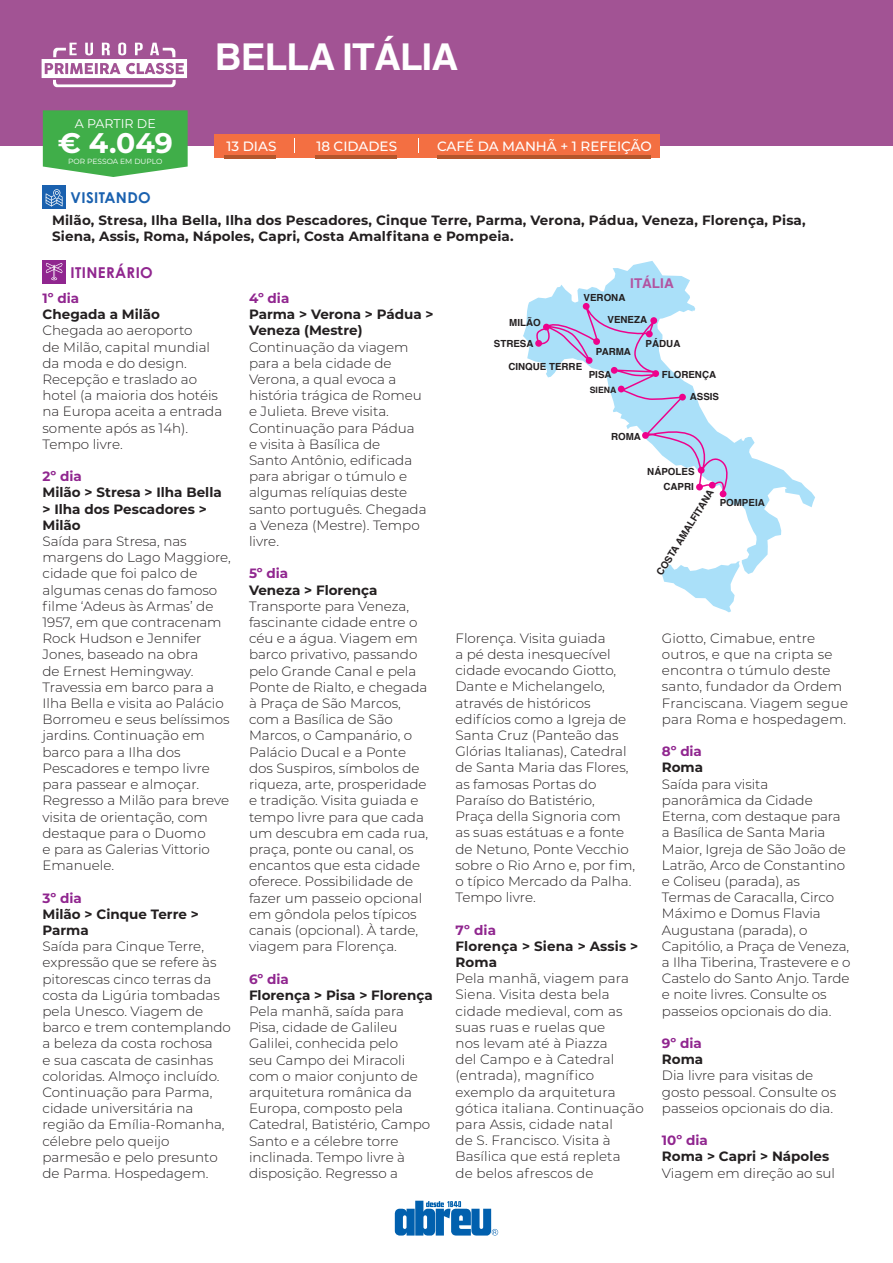
<style>
.page{position:relative;width:893px;height:1263px;background:#fff}
.page>*{position:absolute;margin:0;border:0;box-sizing:border-box;transform-origin:0 0}
.t1{font:700 37.05px "Helvetica";letter-spacing:-.02em;color:#fff}
.t2{font:700 28.35px "Montserrat";color:#fff}
.t3{font:700 15px "Century Gothic Std";letter-spacing:.025em;color:#90268f}
.t4{font:700 15px "Century Gothic Std";letter-spacing:.025em;color:#1a61af}
.t5{font:300 13.5px/16.2px "Montserrat";color:#231f20}
.t6{font:700 13.5px/16.2px "Montserrat";color:#231f20}
.t7{font:700 13.5px "Montserrat";color:#90268f}
.t8{font:500 13.5px "Montserrat";color:#fff}
.t9{font:700 13.5px "Helvetica";color:#b254a1}
.t10{font:12.6px "Montserrat";color:#fff}
.t11{font:700 9.75px "Helvetica";color:#231f20}
.t12{font:700 8.7px "Helvetica";color:#231f20}
.t13{font:7.5px "Montserrat";color:#fff}
</style>
<div class="page">
<svg style="left:662px;top:574px;width:73px;height:38px"></svg>
<svg style="left:523px;top:261px;width:292px;height:313px"></svg>
<div style="left:720px;top:490px;width:6px;height:7px;background:#ed028c;border-radius:50%"></div>
<svg style="left:534px;top:293px;width:199px;height:202px"></svg>
<div style="left:0;top:0;width:893px;height:145px;background:#a25394"></div>
<svg style="left:42px;top:43px;width:145px;height:44px"></svg>
<div style="left:43px;top:185px;width:23px;height:23px;background:#1a61af"></div>
<div style="left:43px;top:260px;width:23px;height:23px;background:#90268f"></div>
<svg style="left:46px;top:189px;width:17px;height:17px"></svg>
<svg style="left:46px;top:263px;width:17px;height:17px"></svg>
<div style="left:215px;top:134px;width:445px;height:23px;background:#f36f42"></div>
<hr style="left:224px;top:156px;width:52px;height:3px;background:#b4562c">
<hr style="left:316px;top:156px;width:81px;height:3px;background:#b4562c">
<hr style="left:437px;top:156px;width:214px;height:3px;background:#b4562c">
<svg style="left:294px;top:138px;width:1px;height:15px"></svg>
<svg style="left:418px;top:138px;width:1px;height:15px"></svg>
<svg style="left:43px;top:110px;width:145px;height:67px;background:#4fb357"></svg>
<svg style="left:395px;top:1201px;width:103px;height:34px"></svg>
<p class="t10" style="left:75px;top:115px;width:83px">A PARTIR DE</p>
<h2 class="t2" style="left:58px;top:123px;width:117px">€ 4.049</h2>
<p class="t13" style="left:68px;top:157px;width:96px">POR PESSOA EM DUPLO</p>
<p class="t4" style="left:71px;top:188px;width:82px">VISITANDO</p>
<h1 class="t1" style="left:215px;top:27px;width:245px">BELLA ITÁLIA</h1>
<p class="t8" style="left:226px;top:137px;width:51px">13 DIAS</p>
<p class="t8" style="left:316px;top:137px;width:82px">18 CIDADES</p>
<p class="t8" style="left:437px;top:137px;width:216px">CAFÉ DA MANHÃ + 1 REFEIÇÃO</p>
<p class="t6" style="left:52px;top:211px;width:755px">Milão, Stresa, Ilha Bella, Ilha dos Pescadores, Cinque Terre, Parma, Verona, Pádua, Veneza, Florença, Pisa,<br>Siena, Assis, Roma, Nápoles, Capri, Costa Amalfitana e Pompeia.</p>
<p class="t3" style="left:71px;top:263px;width:84px">ITINERÁRIO</p>
<p class="t7" style="left:43px;top:288px;width:38px">1º dia</p>
<p class="t6" style="left:43px;top:306px;width:119px">Chegada a Milão</p>
<p class="t5" style="left:43px;top:322px;width:181px">Chegada ao aeroporto<br>de Milão, capital mundial da moda e do design.<br>Recepção e traslado ao hotel (a maioria dos hotéis na Europa aceita a entrada somente após as 14h).<br>Tempo livre.</p>
<p class="t7" style="left:43px;top:467px;width:41px">2º dia</p>
<p class="t6" style="left:43px;top:484px;width:181px">Milão &gt; Stresa &gt; Ilha Bella &gt; Ilha dos Pescadores &gt;<br>Milão</p>
<p class="t5" style="left:43px;top:533px;width:190px">Saída para Stresa, nas margens do Lago Maggiore, cidade que foi palco de algumas cenas do famoso filme ‘Adeus às Armas’ de<br>1957, em que contracenam<br>Rock Hudson e Jennifer<br>Jones, baseado na obra<br>de Ernest Hemingway.<br>Travessia em barco para a<br>Ilha Bella e visita ao Palácio<br>Borromeu e seus belíssimos jardins. Continuação em barco para a Ilha dos<br>Pescadores e tempo livre para passear e almoçar.<br>Regresso a Milão para breve visita de orientação, com destaque para o Duomo<br>e para as Galerias Vittorio<br>Emanuele.</p>
<p class="t7" style="left:43px;top:888px;width:41px">3º dia</p>
<p class="t6" style="left:43px;top:905px;width:158px">Milão &gt; Cinque Terre &gt;<br>Parma</p>
<p class="t5" style="left:43px;top:938px;width:190px">Saída para Cinque Terre, expressão que se refere às pitorescas cinco terras da costa da Ligúria tombadas pela Unesco. Viagem de barco e trem contemplando a beleza da costa rochosa<br>e sua cascata de casinhas coloridas. Almoço incluído.<br>Continuação para Parma, cidade universitária na região da Emília-Romanha, célebre pelo queijo parmesão e pelo presunto de Parma. Hospedagem.</p>
<p class="t7" style="left:249px;top:288px;width:42px">4º dia</p>
<p class="t6" style="left:249px;top:306px;width:186px">Parma &gt; Verona &gt; Pádua &gt;<br>Veneza (Mestre)</p>
<p class="t5" style="left:249px;top:338px;width:179px">Continuação da viagem para a bela cidade de<br>Verona, a qual evoca a história trágica de Romeu e Julieta. Breve visita.<br>Continuação para Pádua<br>e visita à Basílica de<br>Santo Antônio, edificada para abrigar o túmulo e algumas relíquias deste santo português. Chegada a Veneza (Mestre). Tempo livre.</p>
<p class="t7" style="left:249px;top:564px;width:41px">5º dia</p>
<p class="t6" style="left:249px;top:581px;width:130px">Veneza &gt; Florença</p>
<p class="t5" style="left:249px;top:597px;width:181px">Transporte para Veneza, fascinante cidade entre o céu e a água. Viagem em barco privativo, passando pelo Grande Canal e pela<br>Ponte de Rialto, e chegada à Praça de São Marcos, com a Basílica de São<br>Marcos, o Campanário, o<br>Palácio Ducal e a Ponte dos Suspiros, símbolos de riqueza, arte, prosperidade e tradição. Visita guiada e tempo livre para que cada um descubra em cada rua, praça, ponte ou canal, os encantos que esta cidade oferece. Possibilidade de fazer um passeio opcional em gôndola pelos típicos canais (opcional). À tarde, viagem para Florença.</p>
<p class="t7" style="left:249px;top:969px;width:41px">6º dia</p>
<p class="t6" style="left:249px;top:986px;width:185px">Florença &gt; Pisa &gt; Florença</p>
<p class="t5" style="left:249px;top:1002px;width:183px">Pela manhã, saída para<br>Pisa, cidade de Galileu<br>Galilei, conhecida pelo<br>seu Campo dei Miracoli com o maior conjunto de arquitetura românica da<br>Europa, composto pela<br>Catedral, Batistério, Campo<br>Santo e a célebre torre inclinada. Tempo livre à disposição. Regresso a</p>
<p class="t9" style="left:630px;top:272px;width:45px">ITÁLIA</p>
<p class="t11" style="left:584px;top:290px;width:43px">VERONA</p>
<p class="t11" style="left:509px;top:315px;width:33px">MILÃO</p>
<p class="t11" style="left:607px;top:312px;width:41px">VENEZA</p>
<p class="t11" style="left:494px;top:335px;width:41px">STRESA</p>
<p class="t11" style="left:596px;top:344px;width:37px">PARMA</p>
<p class="t11" style="left:508px;top:358px;width:75px">CINQUE TERRE</p>
<p class="t11" style="left:589px;top:367px;width:24px">PISA</p>
<p class="t12" style="left:590px;top:382px;width:28px">SIENA</p>
<p class="t11" style="left:646px;top:336px;width:36px">PÁDUA</p>
<p class="t11" style="left:662px;top:366px;width:56px">FLORENÇA</p>
<p class="t11" style="left:690px;top:388px;width:31px">ASSIS</p>
<p class="t11" style="left:611px;top:429px;width:31px">ROMA</p>
<p class="t11" style="left:647px;top:463px;width:49px">NÁPOLES</p>
<p class="t11" style="left:652px;top:570px;width:100px;rotate:-58deg">COSTA AMALFITANA</p>
<p class="t11" style="left:720px;top:495px;width:47px">POMPEIA</p>
<p class="t11" style="left:663px;top:479px;width:32px">CAPRI</p>
<p class="t5" style="left:455px;top:629px;width:181px">Florença. Visita guiada<br>a pé desta inesquecível cidade evocando Giotto,<br>Dante e Michelangelo, através de históricos edifícios como a Igreja de<br>Santa Cruz (Panteão das<br>Glórias Italianas), Catedral de Santa Maria das Flores, as famosas Portas do<br>Paraíso do Batistério,<br>Praça della Signoria com as suas estátuas e a fonte de Netuno, Ponte Vecchio sobre o Rio Arno e, por fim, o típico Mercado da Palha.<br>Tempo livre.</p>
<p class="t7" style="left:455px;top:920px;width:42px">7º dia</p>
<p class="t6" style="left:455px;top:937px;width:184px">Florença &gt; Siena &gt; Assis &gt;<br>Roma</p>
<p class="t5" style="left:455px;top:970px;width:190px">Pela manhã, viagem para<br>Siena. Visita desta bela cidade medieval, com as suas ruas e ruelas que<br>nos levam até à Piazza<br>del Campo e à Catedral (entrada), magnífico exemplo da arquitetura gótica italiana. Continuação para Assis, cidade natal<br>de S. Francisco. Visita à<br>Basílica que está repleta<br>de belos afrescos de</p>
<p class="t5" style="left:662px;top:629px;width:188px">Giotto, Cimabue, entre outros, e que na cripta se encontra o túmulo deste santo, fundador da Ordem<br>Franciscana. Viagem segue para Roma e hospedagem.</p>
<p class="t7" style="left:662px;top:742px;width:41px">8º dia</p>
<p class="t6" style="left:662px;top:759px;width:43px">Roma</p>
<p class="t5" style="left:662px;top:775px;width:190px">Saída para visita panorâmica da Cidade<br>Eterna, com destaque para a Basílica de Santa Maria<br>Maior, Igreja de São João de<br>Latrão, Arco de Constantino e Coliseu (parada), as<br>Termas de Caracalla, Circo<br>Máximo e Domus Flavia<br>Augustana (parada), o<br>Capitólio, a Praça de Veneza, a Ilha Tiberina, Trastevere e o<br>Castelo do Santo Anjo. Tarde e noite livres. Consulte os passeios opcionais do dia.</p>
<p class="t7" style="left:662px;top:1033px;width:41px">9º dia</p>
<p class="t6" style="left:662px;top:1050px;width:43px">Roma</p>
<p class="t5" style="left:662px;top:1067px;width:176px">Dia livre para visitas de gosto pessoal. Consulte os passeios opcionais do dia.</p>
<p class="t7" style="left:662px;top:1130px;width:47px">10º dia</p>
<p class="t6" style="left:662px;top:1148px;width:169px">Roma &gt; Capri &gt; Nápoles</p>
<p class="t5" style="left:662px;top:1164px;width:175px">Viagem em direção ao sul</p>
</div>
